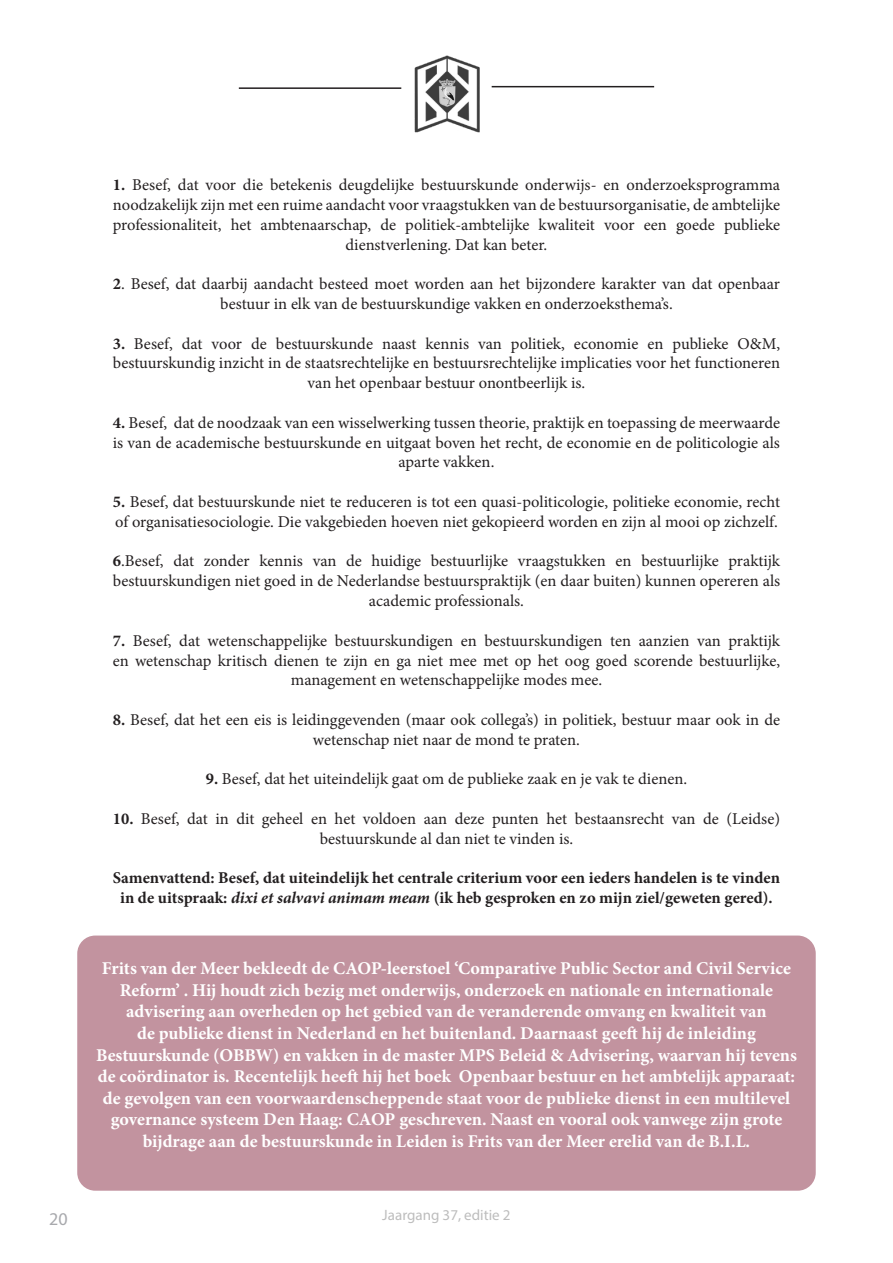
<style>
.page{position:relative;width:893px;height:1263px;background:#fff}
.page>*{position:absolute;margin:0;border:0;box-sizing:border-box;transform-origin:0 0}
.t1{font:700 18px/21.6px "Minion Pro";color:#fff;text-align:center}
.t2{font:18px "Myriad Pro";color:#a8a9ad}
.t3{font:16.5px/19.8px "Minion Pro";color:#231f20;text-align:center}
.t4{font:700 16.5px/19.8px "Minion Pro";color:#231f20;text-align:center}
.t5{font:15px "Myriad Pro";color:#bdbdbd}
.s1{font-weight:700}
.s2{font-style:italic}
</style>
<div class="page">
<img style="left:401px;top:55px;width:91px;height:78px">
<div style="left:77px;top:935px;width:739px;height:256px;background:#c2939f;border-radius:18px"></div>
<hr style="left:239px;top:87px;width:162px;height:2px;background:#231f20">
<hr style="left:492px;top:86px;width:162px;height:1px;background:#231f20">
<p class="t3" style="left:113px;top:175px;width:669px"><span class="s1">1.</span> Besef, dat voor die betekenis deugdelijke bestuurskunde onderwijs- en onderzoeksprogramma noodzakelijk zijn met een ruime aandacht voor vraagstukken van de bestuursorganisatie, de ambtelijke professionaliteit, het ambtenaarschap, de politiek-ambtelijke kwaliteit voor een goede publieke dienstverlening. Dat kan beter.</p>
<p class="t3" style="left:113px;top:274px;width:669px"><span class="s1">2</span>. Besef, dat daarbij aandacht besteed moet worden aan het bijzondere karakter van dat openbaar bestuur in elk van de bestuurskundige vakken en onderzoeksthema’s.</p>
<p class="t3" style="left:113px;top:334px;width:669px"><span class="s1">3.</span> Besef, dat voor de bestuurskunde naast kennis van politiek, economie en publieke O&amp;M, bestuurskundig inzicht in de staatsrechtelijke en bestuursrechtelijke implicaties voor het functioneren van het openbaar bestuur onontbeerlijk is.</p>
<p class="t3" style="left:113px;top:413px;width:669px"><span class="s1">4.</span> Besef, dat de noodzaak van een wisselwerking tussen theorie, praktijk en toepassing de meerwaarde is van de academische bestuurskunde en uitgaat boven het recht, de economie en de politicologie als aparte vakken.</p>
<p class="t3" style="left:113px;top:492px;width:669px;text-align:left"><span class="s1">5.</span> Besef, dat bestuurskunde niet te reduceren is tot een quasi-politicologie, politieke economie, recht of organisatiesociologie. Die vakgebieden hoeven niet gekopieerd worden en zijn al mooi op zichzelf.</p>
<p class="t3" style="left:113px;top:551px;width:669px"><span class="s1">6</span>.Besef, dat zonder kennis van de huidige bestuurlijke vraagstukken en bestuurlijke praktijk bestuurskundigen niet goed in de Nederlandse bestuurspraktijk (en daar buiten) kunnen opereren als academic professionals.</p>
<p class="t3" style="left:113px;top:631px;width:669px"><span class="s1">7.</span> Besef, dat wetenschappelijke bestuurskundigen en bestuurskundigen ten aanzien van praktijk en wetenschap kritisch dienen te zijn en ga niet mee met op het oog goed scorende bestuurlijke, management en wetenschappelijke modes mee.</p>
<p class="t3" style="left:113px;top:710px;width:669px"><span class="s1">8.</span> Besef, dat het een eis is leidinggevenden (maar ook collega’s) in politiek, bestuur maar ook in de wetenschap niet naar de mond te praten.</p>
<p class="t3" style="left:206px;top:769px;width:483px"><span class="s1">9.</span> Besef, dat het uiteindelijk gaat om de publieke zaak en je vak te dienen.</p>
<p class="t3" style="left:113px;top:809px;width:669px"><span class="s1">10.</span> Besef, dat in dit geheel en het voldoen aan deze punten het bestaansrecht van de (Leidse) bestuurskunde al dan niet te vinden is.</p>
<p class="t4" style="left:113px;top:868px;width:669px">Samenvattend: Besef, dat uiteindelijk het centrale criterium voor een ieders handelen is te vinden in de uitspraak: <span class="s2">dixi et salvavi animam meam</span> (ik heb gesproken en zo mijn ziel/geweten gered).</p>
<p class="t1" style="left:96px;top:957px;width:702px">Frits van der Meer bekleedt de CAOP-leerstoel ‘Comparative Public Sector and Civil Service Reform’ . Hij houdt zich bezig met onderwijs, onderzoek en nationale en internationale advisering aan overheden op het gebied van de veranderende omvang en kwaliteit van<br>de publieke dienst in Nederland en het buitenland. Daarnaast geeft hij de inleiding Bestuurskunde (OBBW) en vakken in de master MPS Beleid &amp; Advisering, waarvan hij tevens de coördinator is. Recentelijk heeft hij het boek Openbaar bestuur en het ambtelijk apparaat: de gevolgen van een voorwaardenscheppende staat voor de publieke dienst in een multilevel governance systeem Den Haag: CAOP geschreven. Naast en vooral ook vanwege zijn grote bijdrage aan de bestuurskunde in Leiden is Frits van der Meer erelid van de B.I.L.</p>
<p class="t2" style="left:49px;top:1207px;width:20px">20</p>
<p class="t5" style="left:382px;top:1206px;width:130px">Jaargang 37, editie 2</p>
</div>
